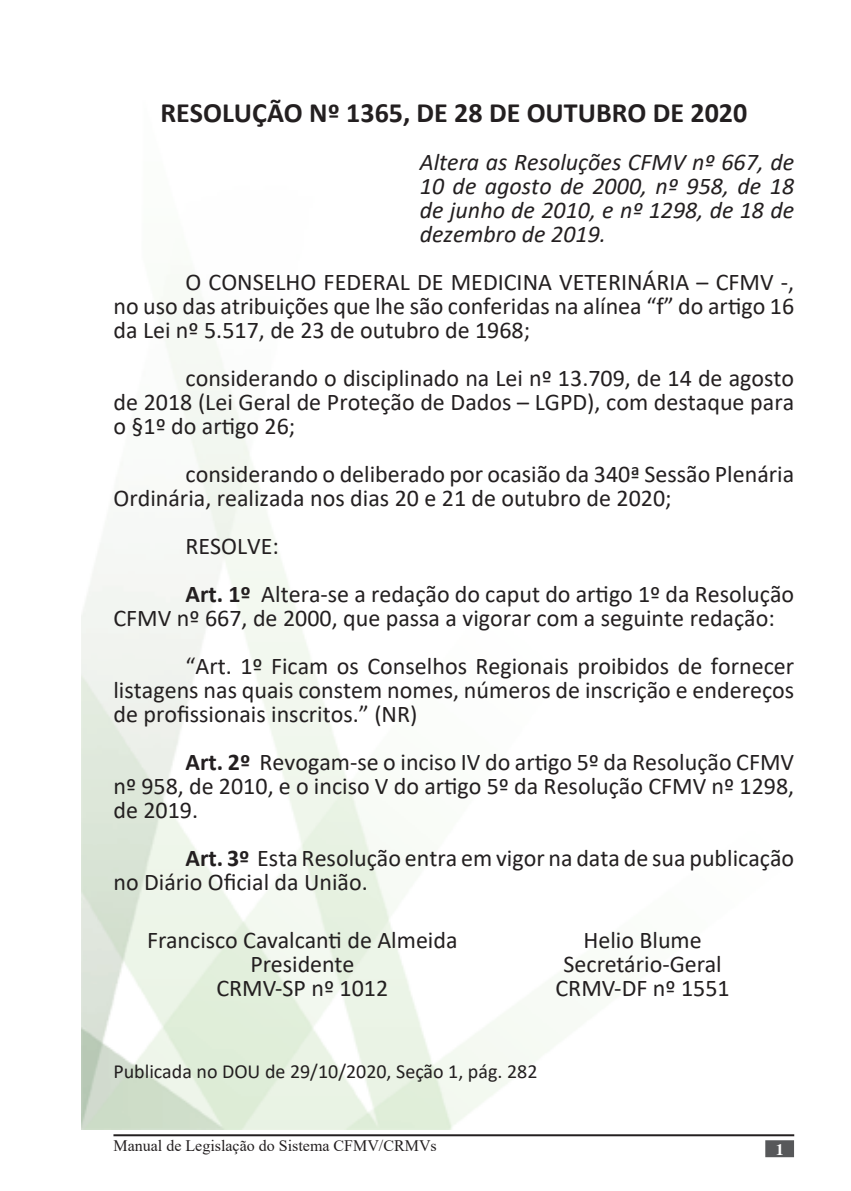
<style>
.page{position:relative;width:851px;height:1191px;background:#fff}
.page>*{position:absolute;margin:0;border:0;box-sizing:border-box;transform-origin:0 0}
.t1{font:700 28px "Calibri";color:#231f20}
.t2{font:24px/24px "Calibri";color:#231f20;text-align:justify}
.t3{font:italic 24px/24px "Calibri";color:#231f20;text-align:justify}
.t4{font:20px "Calibri";color:#231f20}
.t5{font:16px "Times New Roman";color:#231f20}
.Apresentação{font:700 16px "Times";color:#fff}
.s1{font-weight:700}
</style>
<div class="page">
<hr style="left:113px;top:1134px;width:681px;height:2px;background:#231f20">
<div style="left:765px;top:1140px;width:28px;height:17px;background:#57585a;border:2px solid #57585a"></div>
<p class="t1" style="left:160px;top:93px;width:588px">RESOLUÇÃO Nº 1365, DE 28 DE OUTUBRO DE 2020</p>
<p class="t3" style="left:420px;top:149px;width:376px">Altera as Resoluções CFMV nº 667, de 10 de agosto de 2000, nº 958, de 18 de junho de 2010, e nº 1298, de 18 de dezembro de 2019.</p>
<p class="t2" style="left:113px;top:269px;width:682px;text-indent:72px">O CONSELHO FEDERAL DE MEDICINA VETERINÁRIA – CFMV -, no uso das atribuições que lhe são conferidas na alínea “f” do artigo 16 da Lei nº 5.517, de 23 de outubro de 1968;</p>
<p class="t2" style="left:113px;top:365px;width:682px;text-indent:72px">considerando o disciplinado na Lei nº 13.709, de 14 de agosto de 2018 (Lei Geral de Proteção de Dados – LGPD), com destaque para o §1º do artigo 26;</p>
<p class="t2" style="left:113px;top:461px;width:682px;text-indent:72px">considerando o deliberado por ocasião da 340ª Sessão Plenária<br>Ordinária, realizada nos dias 20 e 21 de outubro de 2020;</p>
<p class="t2" style="left:185px;top:533px;width:95px">RESOLVE:</p>
<p class="t2" style="left:113px;top:581px;width:682px;text-indent:72px"><span class="s1">Art. 1º</span> Altera-se a redação do caput do artigo 1º da Resolução<br>CFMV nº 667, de 2000, que passa a vigorar com a seguinte redação:</p>
<p class="t2" style="left:113px;top:653px;width:682px;text-indent:72px">“Art. 1º Ficam os Conselhos Regionais proibidos de fornecer listagens nas quais constem nomes, números de inscrição e endereços de profissionais inscritos.” (NR)</p>
<p class="t2" style="left:113px;top:749px;width:682px;text-indent:72px"><span class="s1">Art. 2º</span> Revogam-se o inciso IV do artigo 5º da Resolução CFMV nº 958, de 2010, e o inciso V do artigo 5º da Resolução CFMV nº 1298, de 2019.</p>
<p class="t2" style="left:113px;top:845px;width:682px;text-indent:72px"><span class="s1">Art. 3º</span> Esta Resolução entra em vigor na data de sua publicação no Diário Oficial da União.</p>
<p class="t2" style="left:147px;top:927px;width:312px">Francisco Cavalcanti de Almeida</p>
<p class="t2" style="left:250px;top:951px;width:105px">Presidente</p>
<p class="t2" style="left:216px;top:975px;width:173px">CRMV-SP nº 1012</p>
<p class="t2" style="left:583px;top:927px;width:120px">Helio Blume</p>
<p class="t2" style="left:563px;top:951px;width:160px">Secretário-Geral</p>
<p class="t2" style="left:555px;top:975px;width:176px">CRMV-DF nº 1551</p>
<p class="t4" style="left:113px;top:1057px;width:425px">Publicada no DOU de 29/10/2020, Seção 1, pág. 282</p>
<p class="t5" style="left:113px;top:1134px;width:325px">Manual de Legislação do Sistema CFMV/CRMVs</p>
<p class="Apresentação" style="left:775px;top:1140px;width:9px">1</p>
</div>
